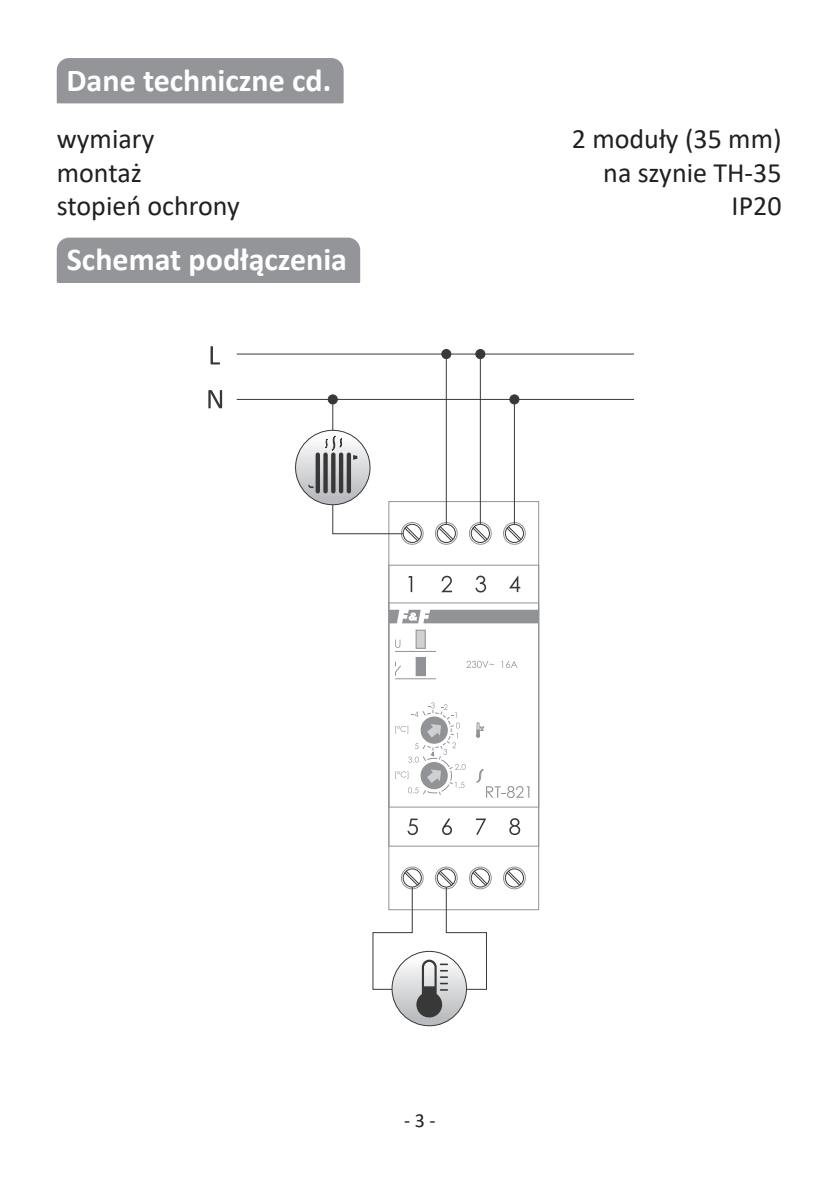
<style>
.page{position:relative;width:840px;height:1191px;background:#fff}
.page>*{position:absolute;margin:0;border:0;box-sizing:border-box;transform-origin:0 0}
.t1{font:700 32px "Calibri";color:#fff}
.t2{font:28px "Calibri";color:#231f20}
.t3{font:20px "Calibri";color:#231f20}
</style>
<div class="page">
<div style="left:388px;top:602px;width:150px;height:205px;border:1px solid #919396"></div>
<div style="left:416px;top:630px;width:9px;height:18px;background:#cfd0d2"></div>
<div style="left:415px;top:630px;width:10px;height:18px;border:1px solid #919396"></div>
<div style="left:416px;top:657px;width:9px;height:18px;background:#919396"></div>
<hr style="left:395px;top:651px;width:41px;height:1px;background:#919396">
<hr style="left:395px;top:678px;width:41px;height:1px;background:#919396">
<svg style="left:395px;top:639px;width:5px;height:9px"></svg>
<svg style="left:395px;top:661px;width:6px;height:15px"></svg>
<svg style="left:509px;top:575px;width:11px;height:17px"></svg>
<svg style="left:408px;top:576px;width:4px;height:16px"></svg>
<svg style="left:441px;top:576px;width:11px;height:16px"></svg>
<svg style="left:475px;top:575px;width:11px;height:17px"></svg>
<svg style="left:476px;top:818px;width:10px;height:17px"></svg>
<svg style="left:509px;top:818px;width:11px;height:17px"></svg>
<svg style="left:442px;top:818px;width:10px;height:17px"></svg>
<svg style="left:407px;top:818px;width:11px;height:17px"></svg>
<svg style="left:388px;top:610px;width:150px;height:13px;background:#9ea0a3"></svg>
<svg style="left:466px;top:661px;width:28px;height:7px"></svg>
<svg style="left:501px;top:661px;width:16px;height:7px"></svg>
<svg style="left:476px;top:769px;width:53px;height:29px"></svg>
<svg style="left:476px;top:722px;width:8px;height:15px"></svg>
<svg style="left:395px;top:702px;width:70px;height:93px"></svg>
<hr style="left:236px;top:399px;width:397px;height:1px;background:#383839">
<hr style="left:236px;top:353px;width:397px;height:2px;background:#383839">
<hr style="left:445px;top:354px;width:1px;height:170px;background:#383839">
<svg style="left:210px;top:346px;width:10px;height:18px"></svg>
<svg style="left:208px;top:390px;width:14px;height:18px"></svg>
<div style="left:441px;top:349px;width:9px;height:9px;background:#383839;border-radius:50%"></div>
<div style="left:441px;top:349px;width:10px;height:10px;border:1px solid #383839;border-radius:50%"></div>
<div style="left:509px;top:395px;width:9px;height:9px;background:#383839;border-radius:50%"></div>
<div style="left:509px;top:395px;width:10px;height:9px;border:1px solid #383839;border-radius:50%"></div>
<div style="left:328px;top:395px;width:9px;height:9px;background:#383839;border-radius:50%"></div>
<div style="left:328px;top:395px;width:9px;height:9px;border:1px solid #383839;border-radius:50%"></div>
<hr style="left:479px;top:354px;width:1px;height:170px;background:#383839">
<div style="left:475px;top:349px;width:9px;height:9px;background:#383839;border-radius:50%"></div>
<div style="left:475px;top:349px;width:10px;height:10px;border:1px solid #383839;border-radius:50%"></div>
<div style="left:392px;top:951px;width:74px;height:74px;background:#babbbe;border-radius:37px"></div>
<svg style="left:372px;top:866px;width:153px;height:151px"></svg>
<svg style="left:295px;top:430px;width:75px;height:75px"></svg>
<svg style="left:308px;top:398px;width:217px;height:147px"></svg>
<div style="left:56px;top:58px;width:288px;height:46px;background:#939598"></div>
<div style="left:56px;top:237px;width:305px;height:46px;background:#939598"></div>
<p class="t1" style="left:66px;top:58px;width:266px">Dane techniczne cd.</p>
<p class="t2" style="left:57px;top:119px;width:99px">wymiary</p>
<p class="t2" style="left:571px;top:119px;width:211px">2 moduły (35 mm)</p>
<p class="t2" style="left:57px;top:153px;width:87px">montaż</p>
<p class="t2" style="left:603px;top:153px;width:180px">na szynie TH-35</p>
<p class="t2" style="left:57px;top:186px;width:184px">stopień ochrony</p>
<p class="t2" style="left:731px;top:186px;width:51px">IP20</p>
<p class="t1" style="left:67px;top:237px;width:281px">Schemat podłączenia</p>
<p class="t3" style="left:404px;top:1106px;width:33px">- 3 -</p>
</div>
